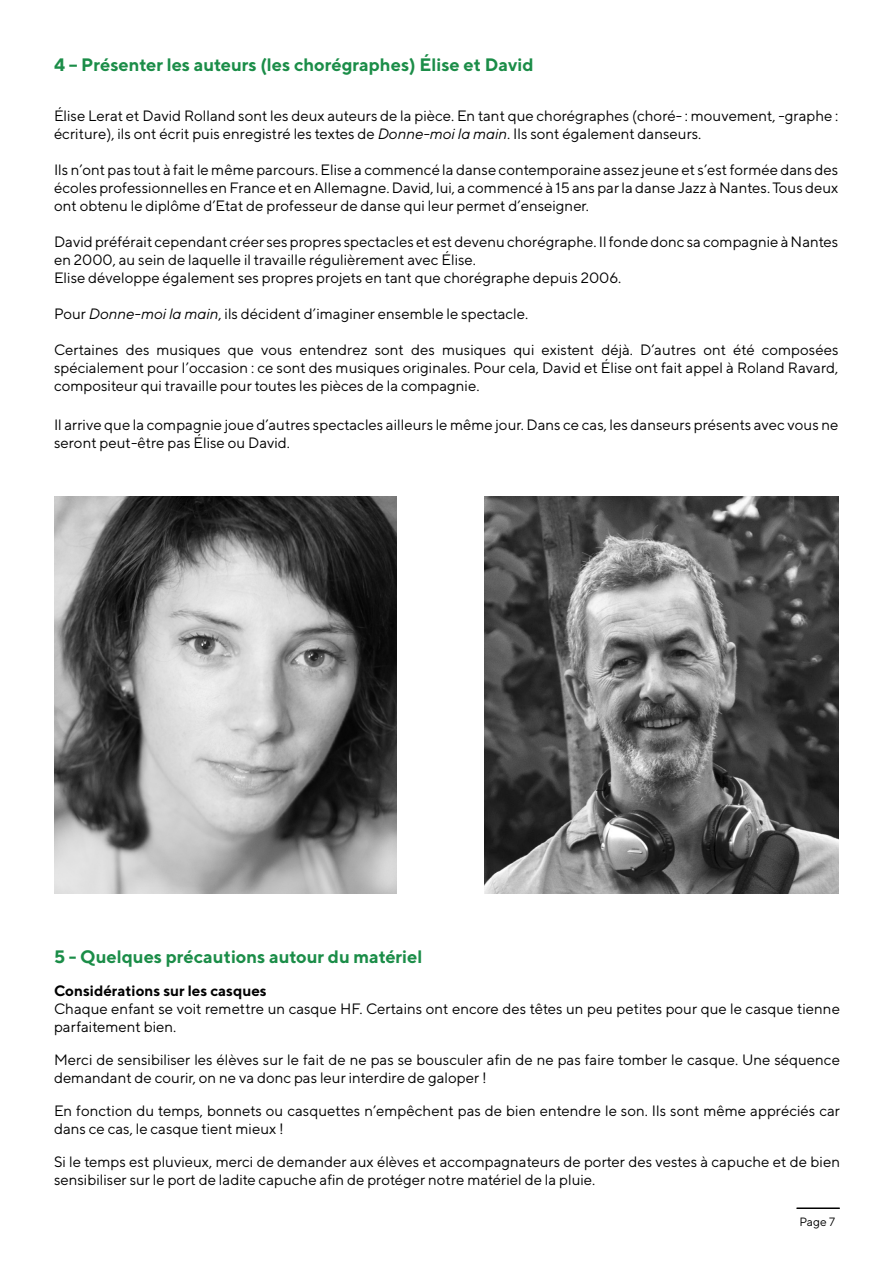
<style>
.page{position:relative;width:893px;height:1263px;background:#fff}
.page>*{position:absolute;margin:0;border:0;box-sizing:border-box;transform-origin:0 0}
.t1{font:700 18px "TT Norms";color:#1b8d48}
.t2{font:15px/18px "TT Norms";color:#000}
.t3{font:700 15px "TT Norms";color:#000}
.t4{font:12px "TT Norms";color:#000}
.s1{font-style:italic}
</style>
<div class="page">
<hr style="left:797px;top:1207px;width:42px;height:2px;background:#000">
<img style="left:54px;top:496px;width:343px;height:397px">
<img style="left:484px;top:497px;width:355px;height:396px">
<p class="t1" style="left:54px;top:54px;width:481px">4 – Présenter les auteurs (les chorégraphes) Élise et David</p>
<p class="t2" style="left:54px;top:106px;width:786px">Élise Lerat et David Rolland sont les deux auteurs de la pièce. En tant que chorégraphes (choré- : mouvement, -graphe : écriture), ils ont écrit puis enregistré les textes de <span class="s1">Donne-moi la main</span>. Ils sont également danseurs.</p>
<p class="t2" style="left:54px;top:160px;width:786px;text-align:justify">Ils n’ont pas tout à fait le même parcours. Elise a commencé la danse contemporaine assez jeune et s’est formée dans des écoles professionnelles en France et en Allemagne. David, lui, a commencé à 15 ans par la danse Jazz à Nantes. Tous deux ont obtenu le diplôme d’Etat de professeur de danse qui leur permet d’enseigner.</p>
<p class="t2" style="left:54px;top:232px;width:786px">David préférait cependant créer ses propres spectacles et est devenu chorégraphe. Il fonde donc sa compagnie à Nantes en 2000, au sein de laquelle il travaille régulièrement avec Élise.<br>Elise développe également ses propres projets en tant que chorégraphe depuis 2006.</p>
<p class="t2" style="left:54px;top:304px;width:476px">Pour <span class="s1">Donne-moi la main</span>, ils décident d’imaginer ensemble le spectacle.</p>
<p class="t2" style="left:54px;top:340px;width:786px;text-align:justify">Certaines des musiques que vous entendrez sont des musiques qui existent déjà. D’autres ont été composées spécialement pour l’occasion : ce sont des musiques originales. Pour cela, David et Élise ont fait appel à Roland Ravard, compositeur qui travaille pour toutes les pièces de la compagnie.</p>
<p class="t2" style="left:54px;top:416px;width:786px">Il arrive que la compagnie joue d’autres spectacles ailleurs le même jour. Dans ce cas, les danseurs présents avec vous ne seront peut-être pas Élise ou David.</p>
<p class="t1" style="left:54px;top:945px;width:370px">5 - Quelques précautions autour du matériel</p>
<p class="t3" style="left:54px;top:981px;width:214px">Considérations sur les casques</p>
<p class="t2" style="left:54px;top:999px;width:787px">Chaque enfant se voit remettre un casque HF. Certains ont encore des têtes un peu petites pour que le casque tienne parfaitement bien.</p>
<p class="t2" style="left:54px;top:1050px;width:787px">Merci de sensibiliser les élèves sur le fait de ne pas se bousculer afin de ne pas faire tomber le casque. Une séquence demandant de courir, on ne va donc pas leur interdire de galoper !</p>
<p class="t2" style="left:54px;top:1101px;width:788px">En fonction du temps, bonnets ou casquettes n’empêchent pas de bien entendre le son. Ils sont même appréciés car dans ce cas, le casque tient mieux !</p>
<p class="t2" style="left:54px;top:1152px;width:787px">Si le temps est pluvieux, merci de demander aux élèves et accompagnateurs de porter des vestes à capuche et de bien sensibiliser sur le port de ladite capuche afin de protéger notre matériel de la pluie.</p>
<p class="t4" style="left:799px;top:1215px;width:37px">Page 7</p>
</div>
